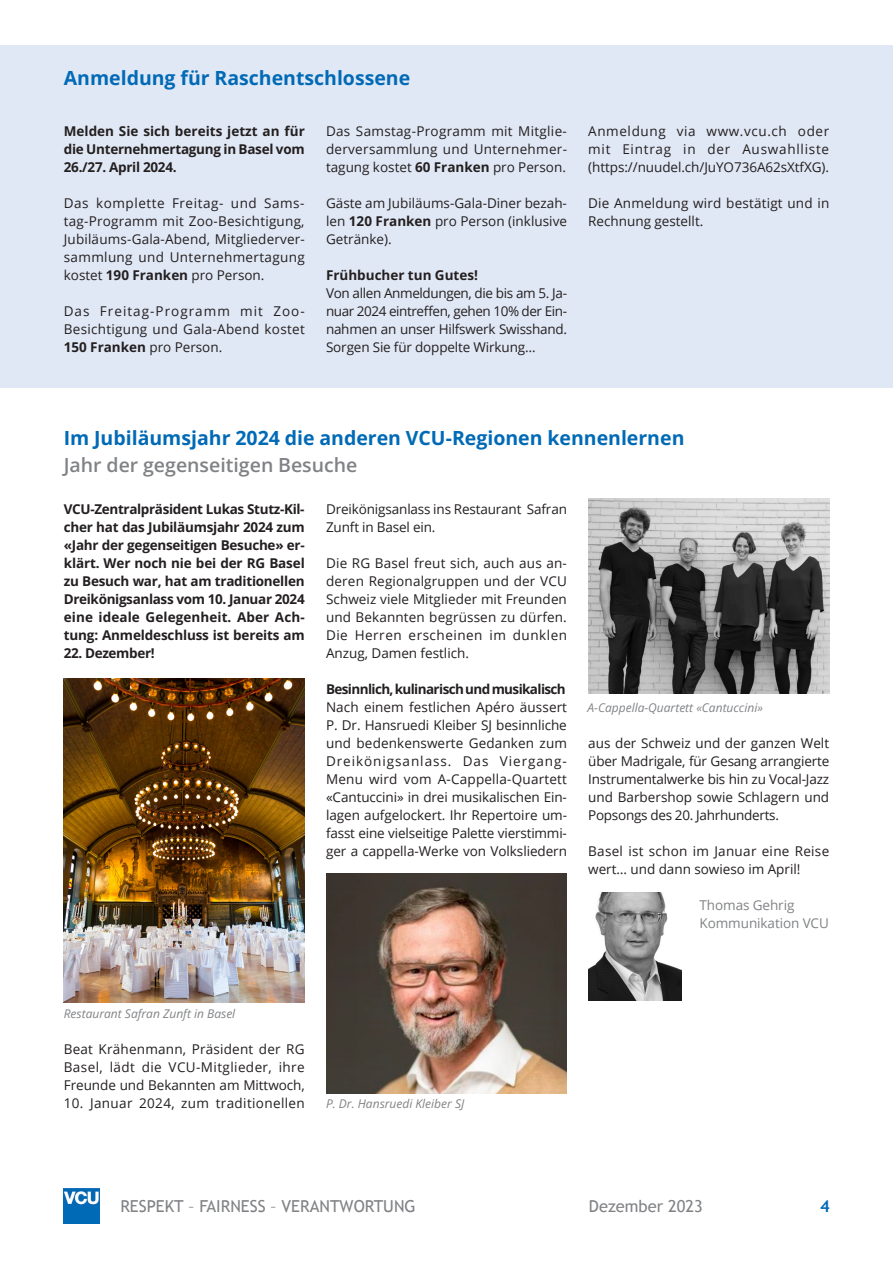
<style>
.page{position:relative;width:893px;height:1263px;background:#fff}
.page>*{position:absolute;margin:0;border:0;box-sizing:border-box;transform-origin:0 0}
.t1{font:700 19.5px "Open Sans";color:#016ab6}
.t2{font:600 19.5px "Open Sans";color:#808285}
.t3{font:16.5px "Trebuchet MS";color:#808285}
.t4{font:700 16.5px "Trebuchet MS";color:#016ab6}
.t5{font:13.5px/18px "Open Sans";color:#231f20;text-align:justify}
.t6{font:700 13.5px/18px "Open Sans";letter-spacing:-.02em;color:#231f20;text-align:justify}
.t7{font:13.5px/18px "Open Sans";letter-spacing:.02em;color:#231f20}
.t8{font:700 13.5px "Open Sans";letter-spacing:-.045em;color:#231f20}
.t9{font:13.5px "Open Sans";letter-spacing:.025em;color:#231f20}
.t10{font:13.5px/18px "Open Sans";letter-spacing:-.005em;color:#808285}
.t11{font:700 13.5px "Open Sans";color:#231f20}
.t12{font:italic 12px "Open Sans";color:#808285}
.s1{font-weight:700}
</style>
<div class="page">
<img style="left:64px;top:1188px;width:35px;height:36px">
<div style="left:0;top:46px;width:893px;height:342px;background:#e1e8f5"></div>
<img style="left:588px;top:499px;width:241px;height:195px">
<img style="left:64px;top:679px;width:241px;height:324px">
<img style="left:326px;top:874px;width:241px;height:219px">
<img style="left:588px;top:892px;width:94px;height:108px">
<h1 class="t1" style="left:64px;top:64px;width:348px">Anmeldung für Raschentschlossene</h1>
<p class="t6" style="left:64px;top:122px;width:243px">Melden Sie sich bereits jetzt an für die Unternehmertagung in Basel vom 26./27. April 2024.</p>
<p class="t5" style="left:64px;top:194px;width:243px">Das komplette Freitag- und Sams&shy;tag-Programm mit Zoo-Besichtigung, Jubiläums-Gala-Abend, Mitgliederver&shy;sammlung und Unternehmertagung kostet <span class="s1">190 Franken</span> pro Person.</p>
<p class="t5" style="left:64px;top:302px;width:243px">Das Freitag-Programm mit Zoo-Besichtigung und Gala-Abend kostet <span class="s1">150 Franken</span> pro Person.</p>
<p class="t5" style="left:326px;top:121px;width:243px">Das Samstag-Programm mit Mitglie&shy;derversammlung und Unternehmer&shy;tagung kostet <span class="s1">60 Franken</span> pro Person.</p>
<p class="t5" style="left:326px;top:193px;width:242px">Gäste am Jubiläums-Gala-Diner bezah&shy;len <span class="s1">120 Franken</span> pro Person (inklusive Getränke).</p>
<p class="t11" style="left:326px;top:266px;width:153px">Frühbucher tun Gutes!</p>
<p class="t5" style="left:326px;top:283px;width:243px">Von allen Anmeldungen, die bis am 5. Ja&shy;nuar 2024 eintreffen, gehen 10% der Ein&shy;nahmen an unser Hilfswerk Swisshand.<br>Sorgen Sie für doppelte Wirkung…</p>
<p class="t5" style="left:588px;top:121px;width:242px">Anmeldung via www.vcu.ch oder mit Eintrag in der Auswahlliste (https://nuudel.ch/JuYO736A62sXtfXG).</p>
<p class="t5" style="left:588px;top:193px;width:243px">Die Anmeldung wird bestätigt und in<br>Rechnung gestellt.</p>
<h1 class="t1" style="left:64px;top:424px;width:622px">Im Jubiläumsjahr 2024 die anderen VCU-Regionen kennenlernen</h1>
<h1 class="t2" style="left:64px;top:451px;width:295px">Jahr der gegenseitigen Besuche</h1>
<p class="t6" style="left:64px;top:500px;width:243px">VCU-Zentralpräsident Lukas Stutz-Kil&shy;cher hat das Jubiläumsjahr 2024 zum «Jahr der gegenseitigen Besuche» er&shy;klärt. Wer noch nie bei der RG Basel zu Besuch war, hat am traditionellen Dreikönigsanlass vom 10. Januar 2024 eine ideale Gelegenheit. Aber Ach&shy;tung: Anmeldeschluss ist bereits am</p>
<p class="t6" style="left:64px;top:643px;width:92px">22. Dezember!</p>
<p class="t5" style="left:326px;top:499px;width:242px">Dreikönigsanlass ins Restaurant Safran<br>Zunft in Basel ein.</p>
<p class="t5" style="left:326px;top:553px;width:243px">Die RG Basel freut sich, auch aus an&shy;deren Regionalgruppen und der VCU Schweiz viele Mitglieder mit Freunden und Bekannten begrüssen zu dürfen.<br>Die Herren erscheinen im dunklen Anzug, Damen festlich.</p>
<p class="t8" style="left:326px;top:679px;width:241px">Besinnlich, kulinarisch und musikalisch</p>
<p class="t5" style="left:326px;top:697px;width:243px">Nach einem festlichen Apéro äussert P. Dr. Hansruedi Kleiber SJ besinnliche und bedenkenswerte Gedanken zum Dreikönigsanlass. Das Viergang-Menu wird vom A-Cappella-Quartett «Cantuccini» in drei musikalischen Ein&shy;lagen aufgelockert. Ihr Repertoire um&shy;fasst eine vielseitige Palette vierstimmi&shy;ger a cappella-Werke von Volksliedern</p>
<p class="t12" style="left:587px;top:699px;width:177px">A-Cappella-Quartett «Cantuccini»</p>
<p class="t5" style="left:588px;top:734px;width:243px">aus der Schweiz und der ganzen Welt über Madrigale, für Gesang arrangierte Instrumentalwerke bis hin zu Vocal-Jazz und Barbershop sowie Schlagern und Popsongs des 20. Jahrhunderts.</p>
<p class="t7" style="left:588px;top:842px;width:243px">Basel ist schon im Januar eine Reise wert… und dann sowieso im April!</p>
<p class="t10" style="left:699px;top:896px;width:131px">Thomas Gehrig<br>Kommunikation VCU</p>
<p class="t12" style="left:64px;top:1005px;width:173px">Restaurant Safran Zunft in Basel</p>
<p class="t5" style="left:64px;top:1039px;width:243px">Beat Krähenmann, Präsident der RG Basel, lädt die VCU-Mitglieder, ihre Freunde und Bekannten am Mittwoch,</p>
<p class="t9" style="left:64px;top:1094px;width:242px">10. Januar 2024, zum traditionellen</p>
<p class="t12" style="left:326px;top:1095px;width:140px">P. Dr. Hansruedi Kleiber SJ</p>
<p class="t3" style="left:120px;top:1197px;width:297px">RESPEKT – FAIRNESS – VERANTWORTUNG</p>
<p class="t3" style="left:589px;top:1197px;width:115px">Dezember 2023</p>
<p class="t4" style="left:820px;top:1196px;width:11px">4</p>
</div>
